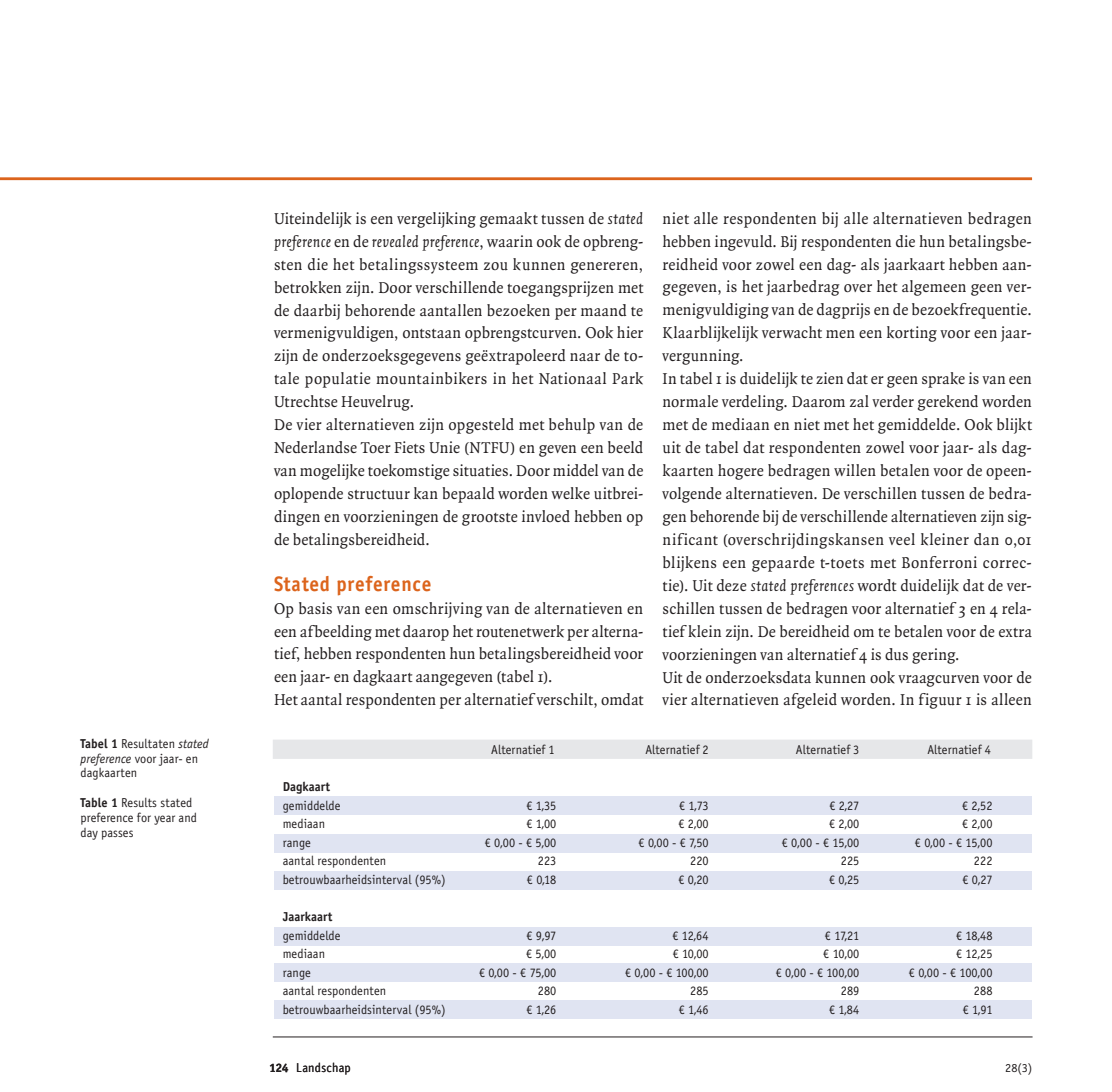
<style>
.page{position:relative;width:1112px;height:1092px;background:#fff}
.page>*{position:absolute;margin:0;border:0;box-sizing:border-box;transform-origin:0 0}
.t1{font:21px "Officina Sans Bold ITC";letter-spacing:.04em;color:#dc641c;scale:.92 1}
.t2{font:16.8px/22.9px "Quadraat";letter-spacing:.015em;color:#231f20;scale:.95 1}
.t3{font:12.95px/14.9px "Officina Sans ITC";letter-spacing:.005em;color:#231f20;scale:.95 1}
.t4{font:12.95px "Officina Sans Bold ITC";letter-spacing:.005em;color:#231f20;scale:.95 1}
.t5{font:12.25px "Officina Sans ITC";color:#231f20}
.s1{font-family:"Officina Sans Bold ITC"}
.s2{font-style:italic}
.s3{font-family:"Officina Sans Bold ITC";font-size:12.25px}
</style>
<div class="page">
<div style="left:274px;top:796px;width:757px;height:18px;background:#e0e4f2"></div>
<div style="left:274px;top:834px;width:757px;height:18px;background:#e0e4f2"></div>
<div style="left:274px;top:870px;width:757px;height:19px;background:#e0e4f2"></div>
<div style="left:274px;top:927px;width:757px;height:18px;background:#e0e4f2"></div>
<div style="left:274px;top:963px;width:757px;height:18px;background:#e0e4f2"></div>
<div style="left:274px;top:1000px;width:757px;height:18px;background:#e0e4f2"></div>
<hr style="left:0;top:177px;width:1031px;height:3px;background:#dc641c">
<div style="left:273px;top:739px;width:759px;height:19px;background:#e6e7e9"></div>
<hr style="left:273px;top:1036px;width:759px;height:1px;background:#231f20">
<p class="t3" style="left:81px;top:736px;width:136px"><span class="s1">Tabel 1</span> Resultaten <span class="s2">stated preference</span> voor jaar- en dagkaarten</p>
<p class="t3" style="left:81px;top:795px;width:124px"><span class="s1">Table 1</span> Results stated preference for year and day passes</p>
<p class="t2" style="left:662px;top:207px;width:390px">niet alle respondenten bij alle alternatieven bedragen hebben ingevuld. Bij respondenten die hun betalingsbe&shy;reidheid voor zowel een dag- als jaarkaart hebben aan&shy;gegeven, is het jaarbedrag over het algemeen geen ver&shy;menigvuldiging van de dagprijs en de bezoekfrequentie.<br>Klaarblijkelijk verwacht men een korting voor een jaar&shy;vergunning.<br>In tabel 1 is duidelijk te zien dat er geen sprake is van een normale verdeling. Daarom zal verder gerekend worden met de mediaan en niet met het gemiddelde. Ook blijkt uit de tabel dat respondenten zowel voor jaar- als dag&shy;kaarten hogere bedragen willen betalen voor de opeen&shy;volgende alternatieven. De verschillen tussen de bedra&shy;gen behorende bij de verschillende alternatieven zijn sig&shy;nificant (overschrijdingskansen veel kleiner dan 0,01 blijkens een gepaarde t-toets met Bonferroni correc&shy;tie). Uit deze <span class="s2">stated preferences</span> wordt duidelijk dat de ver&shy;schillen tussen de bedragen voor alternatief 3 en 4 rela&shy;tief klein zijn. De bereidheid om te betalen voor de extra voorzieningen van alternatief 4 is dus gering.<br>Uit de onderzoeksdata kunnen ook vraagcurven voor de vier alternatieven afgeleid worden. In figuur 1 is alleen</p>
<p class="t2" style="left:274px;top:207px;width:390px">Uiteindelijk is een vergelijking gemaakt tussen de <span class="s2">stated preference</span> en de <span class="s2">revealed preference</span>, waarin ook de opbreng&shy;sten die het betalingssysteem zou kunnen genereren, betrokken zijn. Door verschillende toegangsprijzen met de daarbij behorende aantallen bezoeken per maand te vermenigvuldigen, ontstaan opbrengstcurven. Ook hier zijn de onderzoeksgegevens geëxtrapoleerd naar de to&shy;tale populatie mountainbikers in het Nationaal Park Utrechtse Heuvelrug.<br>De vier alternatieven zijn opgesteld met behulp van de Nederlandse Toer Fiets Unie (NTFU) en geven een beeld van mogelijke toekomstige situaties. Door middel van de oplopende structuur kan bepaald worden welke uitbrei&shy;dingen en voorzieningen de grootste invloed hebben op de betalingsbereidheid.</p>
<p class="t1" style="left:274px;top:570px;width:173px">Stated preference</p>
<p class="t2" style="left:274px;top:597px;width:390px">Op basis van een omschrijving van de alternatieven en een afbeelding met daarop het routenetwerk per alterna&shy;tief, hebben respondenten hun betalingsbereidheid voor een jaar- en dagkaart aangegeven (tabel 1).<br>Het aantal respondenten per alternatief verschilt, omdat</p>
<p class="t3" style="left:491px;top:742px;width:68px">Alternatief 1</p>
<p class="t3" style="left:645px;top:742px;width:68px">Alternatief 2</p>
<p class="t3" style="left:795px;top:742px;width:68px">Alternatief 3</p>
<p class="t3" style="left:927px;top:742px;width:68px">Alternatief 4</p>
<p class="t4" style="left:283px;top:778px;width:51px">Dagkaart</p>
<p class="t3" style="left:283px;top:797px;width:62px">gemiddelde</p>
<p class="t3" style="left:526px;top:797px;width:33px">€ 1,35</p>
<p class="t3" style="left:679px;top:797px;width:33px">€ 1,73</p>
<p class="t3" style="left:829px;top:797px;width:33px">€ 2,27</p>
<p class="t3" style="left:962px;top:797px;width:33px">€ 2,52</p>
<p class="t3" style="left:283px;top:816px;width:46px">mediaan</p>
<p class="t3" style="left:526px;top:816px;width:33px">€ 1,00</p>
<p class="t3" style="left:678px;top:816px;width:33px">€ 2,00</p>
<p class="t3" style="left:828px;top:816px;width:33px">€ 2,00</p>
<p class="t3" style="left:962px;top:816px;width:33px">€ 2,00</p>
<p class="t3" style="left:283px;top:834px;width:31px">range</p>
<p class="t3" style="left:484px;top:834px;width:77px">€ 0,00 - € 5,00</p>
<p class="t3" style="left:638px;top:834px;width:75px">€ 0,00 - € 7,50</p>
<p class="t3" style="left:781px;top:834px;width:83px">€ 0,00 - € 15,00</p>
<p class="t3" style="left:914px;top:834px;width:83px">€ 0,00 - € 15,00</p>
<p class="t3" style="left:283px;top:853px;width:110px">aantal respondenten</p>
<p class="t3" style="left:537px;top:853px;width:21px">223</p>
<p class="t3" style="left:690px;top:853px;width:21px">220</p>
<p class="t3" style="left:840px;top:853px;width:21px">225</p>
<p class="t3" style="left:973px;top:853px;width:21px">222</p>
<p class="t3" style="left:283px;top:872px;width:173px">betrouwbaarheidsinterval (95%)</p>
<p class="t3" style="left:527px;top:872px;width:33px">€ 0,18</p>
<p class="t3" style="left:678px;top:872px;width:33px">€ 0,20</p>
<p class="t3" style="left:828px;top:872px;width:33px">€ 0,25</p>
<p class="t3" style="left:962px;top:872px;width:33px">€ 0,27</p>
<p class="t4" style="left:283px;top:908px;width:54px">Jaarkaart</p>
<p class="t3" style="left:283px;top:927px;width:62px">gemiddelde</p>
<p class="t3" style="left:526px;top:927px;width:33px">€ 9,97</p>
<p class="t3" style="left:672px;top:927px;width:40px">€ 12,64</p>
<p class="t3" style="left:824px;top:927px;width:38px">€ 17,21</p>
<p class="t3" style="left:956px;top:927px;width:40px">€ 18,48</p>
<p class="t3" style="left:283px;top:946px;width:46px">mediaan</p>
<p class="t3" style="left:526px;top:946px;width:33px">€ 5,00</p>
<p class="t3" style="left:672px;top:946px;width:39px">€ 10,00</p>
<p class="t3" style="left:823px;top:946px;width:39px">€ 10,00</p>
<p class="t3" style="left:956px;top:946px;width:40px">€ 12,25</p>
<p class="t3" style="left:283px;top:964px;width:31px">range</p>
<p class="t3" style="left:479px;top:964px;width:83px">€ 0,00 - € 75,00</p>
<p class="t3" style="left:625px;top:964px;width:89px">€ 0,00 - € 100,00</p>
<p class="t3" style="left:775px;top:964px;width:89px">€ 0,00 - € 100,00</p>
<p class="t3" style="left:908px;top:964px;width:89px">€ 0,00 - € 100,00</p>
<p class="t3" style="left:283px;top:983px;width:110px">aantal respondenten</p>
<p class="t3" style="left:537px;top:983px;width:21px">280</p>
<p class="t3" style="left:690px;top:983px;width:21px">285</p>
<p class="t3" style="left:840px;top:983px;width:21px">289</p>
<p class="t3" style="left:973px;top:983px;width:21px">288</p>
<p class="t3" style="left:283px;top:1001px;width:173px">betrouwbaarheidsinterval (95%)</p>
<p class="t3" style="left:526px;top:1001px;width:33px">€ 1,26</p>
<p class="t3" style="left:678px;top:1001px;width:33px">€ 1,46</p>
<p class="t3" style="left:829px;top:1001px;width:33px">€ 1,84</p>
<p class="t3" style="left:962px;top:1001px;width:33px">€ 1,91</p>
<p class="t3" style="left:269px;top:1060px;width:87px"><span class="s3">124</span> Landschap</p>
<p class="t5" style="left:1004px;top:1061px;width:29px">28(3)</p>
</div>
